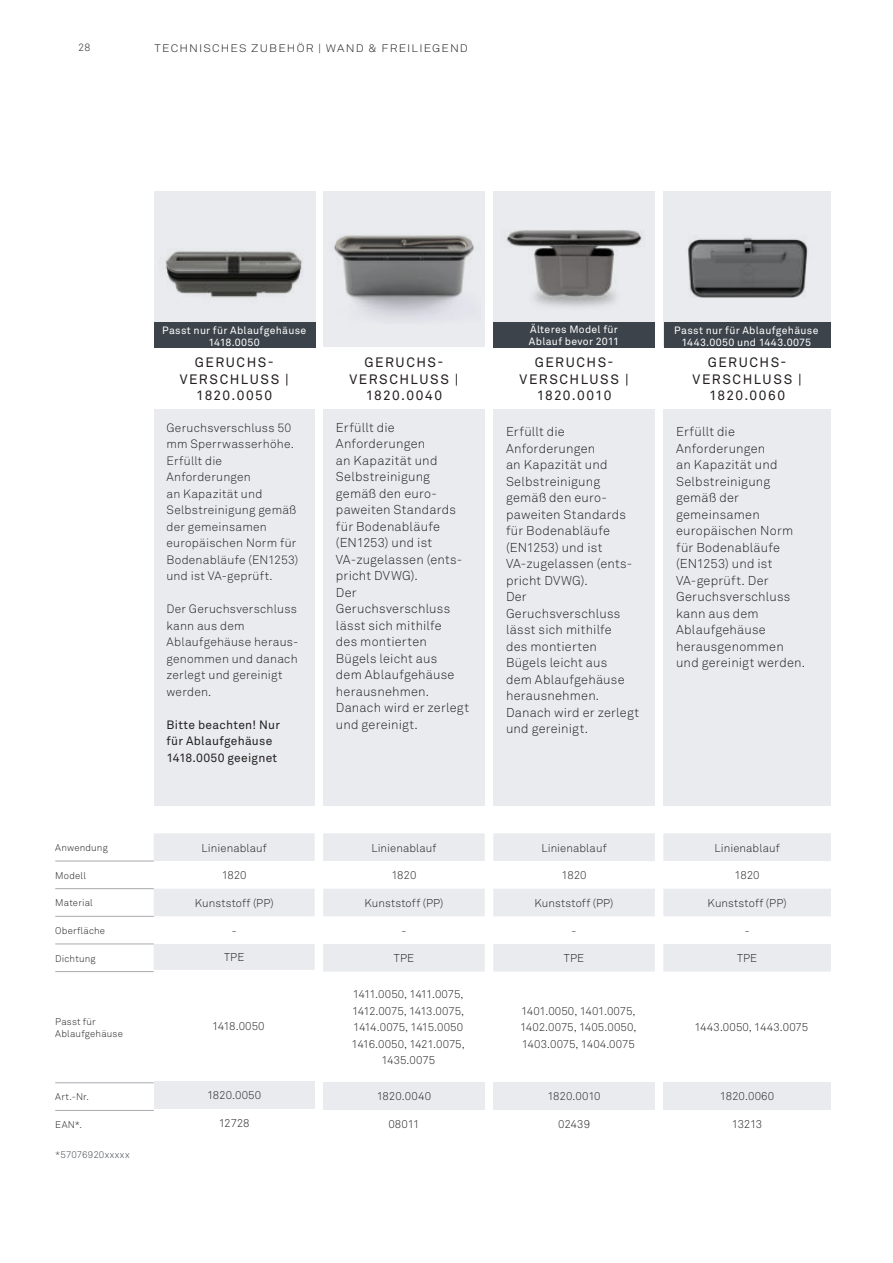
<style>
.page{position:relative;width:893px;height:1263px;background:#fff}
.page>*{position:absolute;margin:0;border:0;box-sizing:border-box;transform-origin:0 0}
.t1{font:13.5px/16.5px "Akkurat Pro";letter-spacing:.11em;color:#231f20;text-align:center}
.t2{font:300 12.75px/16.5px "Akkurat Pro";letter-spacing:.015em;color:#231f20}
.t3{font:300 12px/16.5px "Akkurat Pro";letter-spacing:.02em;color:#231f20}
.t4{font:12px/16.5px "Akkurat Pro";letter-spacing:.02em;color:#231f20}
.t5{font:300 11.25px/16.5px "Akkurat Pro";letter-spacing:.005em;color:#231f20;text-align:justify}
.t6{font:300 11.25px/16.5px "Akkurat Pro";letter-spacing:-.015em;color:#231f20;text-align:center}
.t7{font:300 11.25px "Akkurat Pro";letter-spacing:-.025em;color:#231f20}
.t8{font:300 10.8px "Akkurat Pro";letter-spacing:.095em;color:#231f20;scale:1.11 1}
.t9{font:10.5px/12px "Akkurat Pro";letter-spacing:.03em;color:#fff;text-align:center}
.t10{font:300 10.5px "Akkurat Pro";color:#231f20}
.t11{font:300 9.6px/12px "Akkurat Pro";letter-spacing:.02em;color:#231f20}
.t12{font:300 9.6px "Akkurat Pro";letter-spacing:.015em;color:#3c434a}
</style>
<div class="page">
<div style="left:154px;top:191px;width:161px;height:156px;background:#e9ebee"></div>
<img style="left:165px;top:251px;width:137px;height:47px">
<div style="left:323px;top:191px;width:162px;height:156px;background:#e9ebee"></div>
<img style="left:334px;top:235px;width:140px;height:85px">
<div style="left:154px;top:410px;width:161px;height:396px;background:#e9ebee"></div>
<div style="left:323px;top:410px;width:162px;height:396px;background:#e9ebee"></div>
<svg style="left:154px;top:833px;width:161px;height:137px"></svg>
<div style="left:154px;top:1081px;width:161px;height:28px;background:#e9ebee"></div>
<svg style="left:323px;top:833px;width:162px;height:138px"></svg>
<div style="left:323px;top:1082px;width:162px;height:28px;background:#e9ebee"></div>
<hr style="left:55px;top:861px;width:99px;height:1px;background:#a8a9ad">
<hr style="left:55px;top:888px;width:99px;height:1px;background:#a8a9ad">
<hr style="left:55px;top:916px;width:99px;height:1px;background:#a8a9ad">
<hr style="left:55px;top:944px;width:99px;height:1px;background:#a8a9ad">
<hr style="left:55px;top:971px;width:99px;height:1px;background:#a8a9ad">
<hr style="left:55px;top:1082px;width:99px;height:1px;background:#a8a9ad">
<hr style="left:55px;top:1110px;width:99px;height:1px;background:#a8a9ad">
<div style="left:493px;top:191px;width:162px;height:156px;background:#e9ebee"></div>
<img style="left:506px;top:230px;width:136px;height:77px">
<div style="left:493px;top:410px;width:162px;height:396px;background:#e9ebee"></div>
<svg style="left:493px;top:833px;width:162px;height:138px"></svg>
<div style="left:493px;top:1082px;width:162px;height:28px;background:#e9ebee"></div>
<div style="left:663px;top:410px;width:168px;height:396px;background:#e9ebee"></div>
<img style="left:663px;top:191px;width:168px;height:156px">
<svg style="left:663px;top:833px;width:168px;height:138px"></svg>
<div style="left:663px;top:1082px;width:168px;height:28px;background:#e9ebee"></div>
<div style="left:493px;top:322px;width:162px;height:25px;background:#3c434a"></div>
<div style="left:154px;top:322px;width:162px;height:25px;background:#3c434a"></div>
<div style="left:664px;top:322px;width:167px;height:25px;background:#3c434a"></div>
<p class="t10" style="left:78px;top:42px;width:14px">28</p>
<p class="t8" style="left:155px;top:43px;width:284px">TECHNISCHES ZUBEHÖR | WAND &amp; FREILIEGEND</p>
<p class="t9" style="left:529px;top:323px;width:92px;text-align:left">Älteres Model für<br>Ablauf bevor 2011</p>
<p class="t9" style="left:162px;top:324px;width:146px">Passt nur für Ablaufgehäuse<br>1418.0050</p>
<p class="t9" style="left:674px;top:324px;width:146px">Passt nur für Ablaufgehäuse<br>1443.0050 und 1443.0075</p>
<p class="t1" style="left:180px;top:355px;width:111px">GERUCHS-<br>VERSCHLUSS |<br>1820.0050</p>
<p class="t1" style="left:349px;top:355px;width:111px">GERUCHS-<br>VERSCHLUSS |<br>1820.0040</p>
<p class="t3" style="left:166px;top:420px;width:133px">Geruchsverschluss 50 mm Sperrwasserhöhe.<br>Erfüllt die<br>Anforderungen<br>an Kapazität und<br>Selbstreinigung gemäß der gemeinsamen europäischen Norm für<br>Bodenabläufe (EN1253) und ist VA-geprüft.</p>
<p class="t3" style="left:166px;top:601px;width:133px">Der Geruchsverschluss kann aus dem<br>Ablaufgehäuse heraus&shy;genommen und danach zerlegt und gereinigt werden.</p>
<p class="t4" style="left:166px;top:717px;width:115px">Bitte beachten! Nur für Ablaufgehäuse<br>1418.0050 geeignet</p>
<p class="t2" style="left:336px;top:420px;width:135px">Erfüllt die<br>Anforderungen<br>an Kapazität und<br>Selbstreinigung gemäß den euro&shy;paweiten Standards für Bodenabläufe (EN1253) und ist<br>VA-zugelassen (ents&shy;pricht DVWG).<br>Der<br>Geruchsverschluss lässt sich mithilfe<br>des montierten<br>Bügels leicht aus<br>dem Ablaufgehäuse herausnehmen.<br>Danach wird er zerlegt und gereinigt.</p>
<p class="t11" style="left:55px;top:842px;width:54px">Anwendung</p>
<p class="t11" style="left:55px;top:869px;width:32px">Modell</p>
<p class="t11" style="left:55px;top:897px;width:39px">Material</p>
<p class="t11" style="left:55px;top:925px;width:51px">Oberfläche</p>
<p class="t11" style="left:55px;top:952px;width:42px">Dichtung</p>
<p class="t5" style="left:202px;top:840px;width:67px">Linienablauf</p>
<p class="t5" style="left:222px;top:867px;width:26px">1820</p>
<p class="t5" style="left:195px;top:895px;width:80px">Kunststoff (PP)</p>
<p class="t5" style="left:232px;top:923px;width:6px">-</p>
<p class="t5" style="left:224px;top:949px;width:22px">TPE</p>
<p class="t11" style="left:55px;top:1016px;width:69px">Passt für<br>Ablaufgehäuse</p>
<p class="t7" style="left:212px;top:1020px;width:54px">1418.0050</p>
<p class="t11" style="left:55px;top:1091px;width:35px">Art.-Nr.</p>
<p class="t11" style="left:55px;top:1119px;width:28px">EAN*.</p>
<p class="t5" style="left:207px;top:1087px;width:56px">1820.0050</p>
<p class="t5" style="left:219px;top:1115px;width:32px">12728</p>
<p class="t5" style="left:371px;top:840px;width:67px">Linienablauf</p>
<p class="t5" style="left:391px;top:867px;width:26px">1820</p>
<p class="t5" style="left:364px;top:895px;width:80px">Kunststoff (PP)</p>
<p class="t5" style="left:402px;top:923px;width:6px">-</p>
<p class="t5" style="left:394px;top:950px;width:22px">TPE</p>
<p class="t6" style="left:352px;top:986px;width:115px">1411.0050, 1411.0075,<br>1412.0075, 1413.0075,<br>1414.0075, 1415.0050<br>1416.0050, 1421.0075,<br>1435.0075</p>
<p class="t5" style="left:377px;top:1089px;width:56px">1820.0040</p>
<p class="t5" style="left:388px;top:1116px;width:33px">08011</p>
<p class="t12" style="left:55px;top:1150px;width:76px">*57076920xxxxx</p>
<p class="t1" style="left:519px;top:355px;width:111px">GERUCHS-<br>VERSCHLUSS |<br>1820.0010</p>
<p class="t2" style="left:506px;top:424px;width:135px">Erfüllt die<br>Anforderungen<br>an Kapazität und<br>Selbstreinigung gemäß den euro&shy;paweiten Standards für Bodenabläufe (EN1253) und ist<br>VA-zugelassen (ents&shy;pricht DVWG).<br>Der<br>Geruchsverschluss lässt sich mithilfe<br>des montierten<br>Bügels leicht aus<br>dem Ablaufgehäuse herausnehmen.<br>Danach wird er zerlegt und gereinigt.</p>
<p class="t1" style="left:693px;top:355px;width:111px">GERUCHS-<br>VERSCHLUSS |<br>1820.0060</p>
<p class="t2" style="left:676px;top:424px;width:130px">Erfüllt die<br>Anforderungen<br>an Kapazität und<br>Selbstreinigung gemäß der gemeinsamen europäischen Norm für Bodenabläufe (EN1253) und ist<br>VA-geprüft. Der<br>Geruchsverschluss kann aus dem<br>Ablaufgehäuse herausgenommen und gereinigt werden.</p>
<p class="t5" style="left:541px;top:840px;width:67px">Linienablauf</p>
<p class="t5" style="left:562px;top:867px;width:26px">1820</p>
<p class="t5" style="left:535px;top:895px;width:80px">Kunststoff (PP)</p>
<p class="t5" style="left:572px;top:923px;width:6px">-</p>
<p class="t5" style="left:564px;top:950px;width:22px">TPE</p>
<p class="t5" style="left:520px;top:1003px;width:118px">1401.0050, 1401.0075, 1402.0075, 1405.0050, 1403.0075, 1404.0075</p>
<p class="t5" style="left:547px;top:1089px;width:55px">1820.0010</p>
<p class="t5" style="left:558px;top:1116px;width:34px">02439</p>
<p class="t5" style="left:714px;top:840px;width:67px">Linienablauf</p>
<p class="t5" style="left:735px;top:867px;width:26px">1820</p>
<p class="t5" style="left:708px;top:895px;width:80px">Kunststoff (PP)</p>
<p class="t5" style="left:745px;top:923px;width:6px">-</p>
<p class="t5" style="left:737px;top:950px;width:22px">TPE</p>
<p class="t5" style="left:694px;top:1019px;width:115px">1443.0050, 1443.0075</p>
<p class="t5" style="left:720px;top:1089px;width:56px">1820.0060</p>
<p class="t5" style="left:732px;top:1116px;width:32px">13213</p>
</div>
